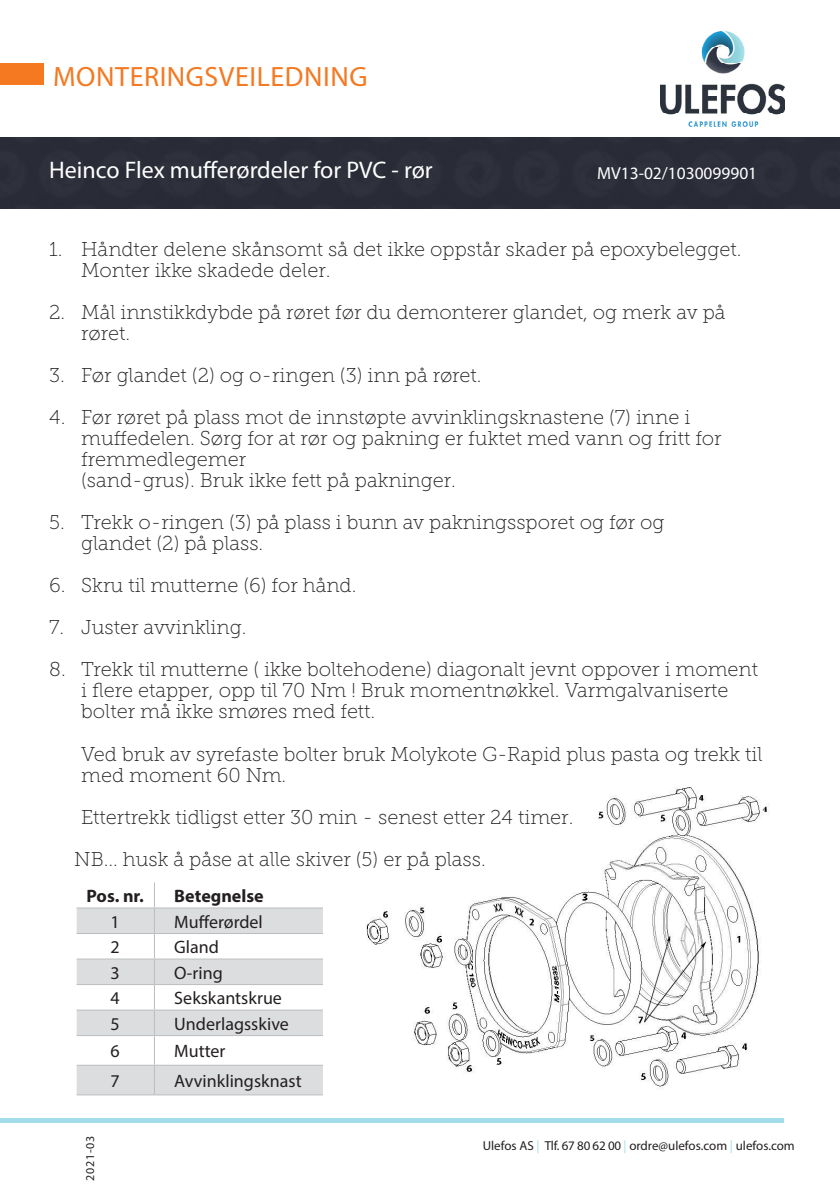
<style>
.page{position:relative;width:840px;height:1191px;background:#fff}
.page>*{position:absolute;margin:0;border:0;box-sizing:border-box;transform-origin:0 0}
.t1{font:28px "Myriad Pro";letter-spacing:.02em;color:#f47921}
.t2{font:24px "Myriad Pro";color:#fff}
.t3{font:20px/21px "Museo Slab 100";color:#231f20}
.t4{font:18px "Myriad Pro";color:#231f20}
.t5{font:700 18px "Myriad Pro";color:#231f20}
.t6{font:17.4px "Myriad Pro";color:#fff}
.t7{font:13px "Myriad Pro";color:#231f20}
.t8{font:12px "Myriad Pro";letter-spacing:.06em;color:#231f20}
.s1{color:#a4ddea}
</style>
<div class="page">
<div style="left:0;top:63px;width:44px;height:22px;background:#f47921"></div>
<div style="left:0;top:1118px;width:782px;height:5px;background:#a4ddea"></div>
<div style="left:0;top:138px;width:839px;height:71px;background:#292b37"></div>
<img style="left:660px;top:31px;width:124px;height:95px">
<svg style="left:77px;top:908px;width:246px;height:186px;fill:#dcdddf"></svg>
<hr style="left:77px;top:907px;width:77px;height:1px;background:#bcbdc0">
<hr style="left:154px;top:907px;width:169px;height:1px;background:#bcbdc0">
<hr style="left:77px;top:933px;width:77px;height:1px;background:#bcbdc0">
<hr style="left:154px;top:933px;width:169px;height:1px;background:#bcbdc0">
<hr style="left:77px;top:958px;width:77px;height:1px;background:#bcbdc0">
<hr style="left:154px;top:958px;width:169px;height:1px;background:#bcbdc0">
<hr style="left:77px;top:984px;width:77px;height:1px;background:#bcbdc0">
<hr style="left:154px;top:984px;width:169px;height:1px;background:#bcbdc0">
<hr style="left:77px;top:1009px;width:77px;height:1px;background:#bcbdc0">
<hr style="left:154px;top:1009px;width:169px;height:1px;background:#bcbdc0">
<hr style="left:77px;top:1035px;width:77px;height:1px;background:#bcbdc0">
<hr style="left:154px;top:1035px;width:169px;height:1px;background:#bcbdc0">
<hr style="left:77px;top:1064px;width:77px;height:1px;background:#bcbdc0">
<hr style="left:154px;top:1064px;width:169px;height:1px;background:#bcbdc0">
<svg style="left:154px;top:882px;width:1px;height:212px"></svg>
<hr style="left:77px;top:1094px;width:77px;height:1px;background:#bcbdc0">
<hr style="left:154px;top:1094px;width:169px;height:1px;background:#bcbdc0">
<img style="left:366px;top:787px;width:401px;height:301px">
<h1 class="t1" style="left:53px;top:60px;width:315px">MONTERINGSVEILEDNING</h1>
<p class="t2" style="left:49px;top:155px;width:385px">Heinco Flex mufferørdeler for PVC - rør</p>
<p class="t6" style="left:596px;top:162px;width:161px">MV13-02/1030099901</p>
<p class="t3" style="left:49px;top:239px;width:693px">1. Håndter delene skånsomt så det ikke oppstår skader på epoxybelegget.</p>
<p class="t3" style="left:81px;top:260px;width:251px">Monter ikke skadede deler.</p>
<p class="t3" style="left:81px;top:302px;width:645px;text-indent:-32px">2. Mål innstikkdybde på røret før du demonterer glandet, og merk av på røret.</p>
<p class="t3" style="left:49px;top:365px;width:433px">3. Før glandet (2) og o-ringen (3) inn på røret.</p>
<p class="t3" style="left:49px;top:407px;width:642px">4. Før røret på plass mot de innstøpte avvinklingsknastene (7) inne i</p>
<p class="t3" style="left:81px;top:428px;width:641px">muffedelen. Sørg for at rør og pakning er fuktet med vann og fritt for fremmedlegemer</p>
<p class="t3" style="left:81px;top:470px;width:376px">(sand-grus). Bruk ikke fett på pakninger.</p>
<p class="t3" style="left:49px;top:512px;width:616px">5. Trekk o-ringen (3) på plass i bunn av pakningssporet og før og</p>
<p class="t3" style="left:81px;top:533px;width:183px">glandet (2) på plass.</p>
<p class="t3" style="left:49px;top:575px;width:308px">6. Skru til mutterne (6) for hånd.</p>
<p class="t3" style="left:49px;top:617px;width:199px">7. Juster avvinkling.</p>
<p class="t3" style="left:49px;top:659px;width:710px">8. Trekk til mutterne ( ikke boltehodene) diagonalt jevnt oppover i moment</p>
<p class="t3" style="left:81px;top:680px;width:648px">i flere etapper, opp til 70 Nm ! Bruk momentnøkkel. Varmgalvaniserte bolter må ikke smøres med fett.</p>
<p class="t3" style="left:81px;top:743px;width:682px">Ved bruk av syrefaste bolter bruk Molykote G-Rapid plus pasta og trekk til med moment 60 Nm.</p>
<p class="t3" style="left:81px;top:806px;width:493px">Ettertrekk tidligst etter 30 min - senest etter 24 timer.</p>
<p class="t3" style="left:74px;top:848px;width:413px">NB... husk å påse at alle skiver (5) er på plass.</p>
<p class="t5" style="left:87px;top:884px;width:59px">Pos. nr.</p>
<p class="t5" style="left:174px;top:884px;width:91px">Betegnelse</p>
<p class="t4" style="left:111px;top:910px;width:11px">1</p>
<p class="t4" style="left:174px;top:910px;width:90px">Mufferørdel</p>
<p class="t4" style="left:111px;top:936px;width:11px">2</p>
<p class="t4" style="left:174px;top:936px;width:46px">Gland</p>
<p class="t4" style="left:111px;top:961px;width:11px">3</p>
<p class="t4" style="left:174px;top:961px;width:50px">O-ring</p>
<p class="t4" style="left:111px;top:987px;width:11px">4</p>
<p class="t4" style="left:174px;top:987px;width:109px">Sekskantskrue</p>
<p class="t4" style="left:111px;top:1012px;width:11px">5</p>
<p class="t4" style="left:174px;top:1012px;width:116px">Underlagsskive</p>
<p class="t4" style="left:111px;top:1040px;width:11px">6</p>
<p class="t4" style="left:174px;top:1040px;width:53px">Mutter</p>
<p class="t4" style="left:111px;top:1069px;width:11px">7</p>
<p class="t4" style="left:174px;top:1069px;width:129px">Avvinklingsknast</p>
<p class="t8" style="left:83px;top:1180px;width:46px;rotate:-90deg">2021-03</p>
<p class="t7" style="left:482px;top:1137px;width:313px">Ulefos AS <span class="s1">|</span> Tlf. 67 80 62 00 <span class="s1">|</span> ordre@ulefos.com <span class="s1">|</span> ulefos.com</p>
</div>
